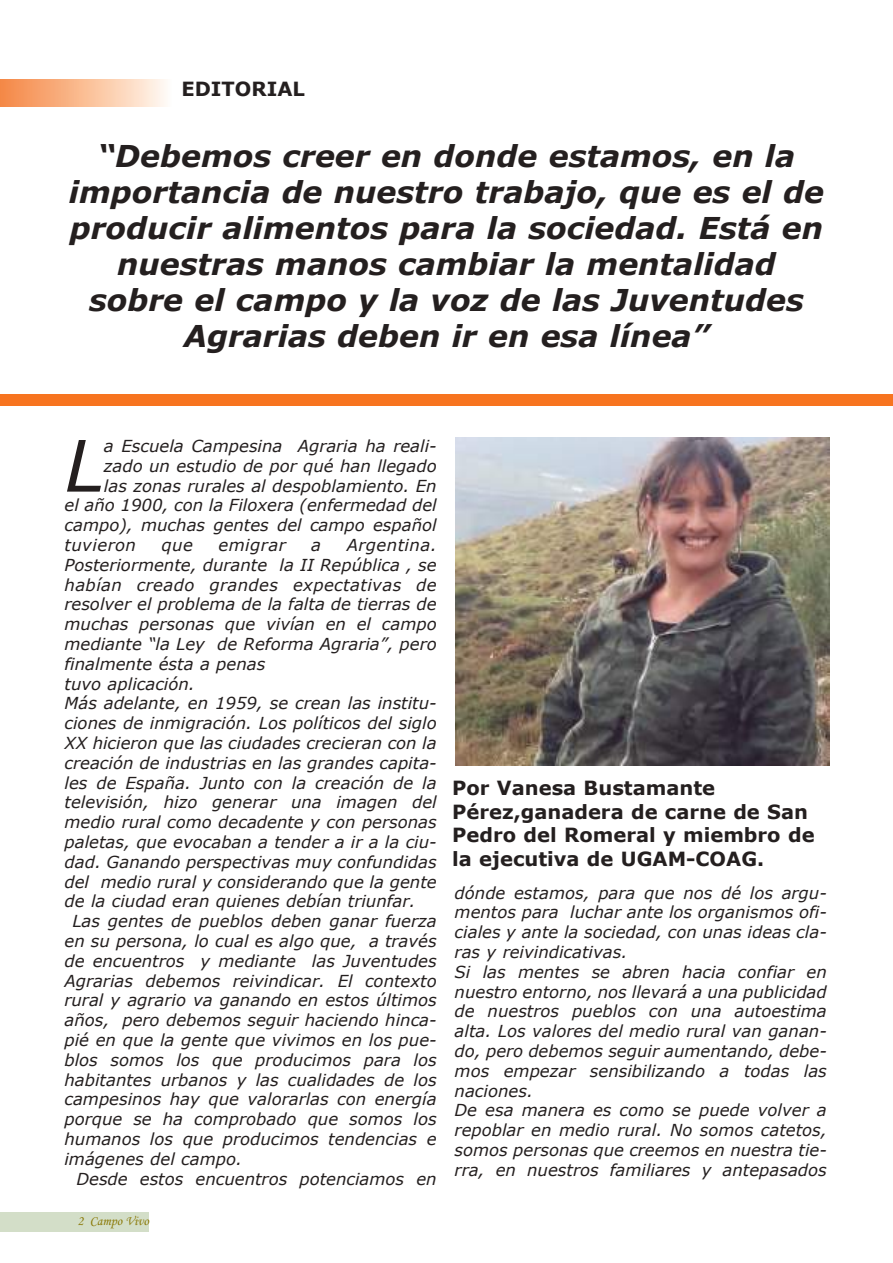
<style>
.page{position:relative;width:893px;height:1263px;background:#fff}
.page>*{position:absolute;margin:0;border:0;box-sizing:border-box;transform-origin:0 0}
.t1{font:italic 70.95px "Verdana";color:#241f1f}
.t2{font:italic 700 30px/36px "Verdana";color:#241f1f;text-align:center}
.t3{font:700 19.5px/23.4px "Verdana";color:#241f1f}
.t4{font:italic 16.5px/19.8px "Verdana";color:#241f1f}
.t5{font:italic 16.5px "Verdana";letter-spacing:.025em;color:#241f1f}
.t6{font:13.5px "Monotype Corsiva";color:#8a7907}
</style>
<div class="page">
<img style="left:0;top:79px;width:166px;height:27px">
<div style="left:0;top:1213px;width:149px;height:19px;background:#d3dec8"></div>
<img style="left:455px;top:438px;width:374px;height:327px">
<div style="left:0;top:394px;width:893px;height:12px;background:#f7741f"></div>
<p class="t3" style="left:181px;top:76px;width:125px">EDITORIAL</p>
<h2 class="t2" style="left:69px;top:137px;width:757px">“Debemos creer en donde estamos, en la importancia de nuestro trabajo, que es el de producir alimentos para la sociedad. Está en nuestras manos cambiar la mentalidad sobre el campo y la voz de las Juventudes Agrarias deben ir en esa línea”</h2>
<h1 class="t1" style="left:65px;top:420px;width:41px">L</h1>
<p class="t4" style="left:104px;top:435px;width:334px">a Escuela Campesina Agraria ha reali-</p>
<p class="t4" style="left:104px;top:455px;width:334px">zado un estudio de por qué han llegado</p>
<p class="t4" style="left:104px;top:475px;width:334px">las zonas rurales al despoblamiento. En</p>
<p class="t4" style="left:65px;top:495px;width:374px">el año 1900, con la Filoxera (enfermedad del</p>
<p class="t4" style="left:65px;top:515px;width:374px">campo), muchas gentes del campo español</p>
<p class="t5" style="left:65px;top:534px;width:73px">tuvieron</p>
<p class="t4" style="left:162px;top:534px;width:33px">que</p>
<p class="t5" style="left:219px;top:534px;width:69px">emigrar</p>
<p class="t4" style="left:311px;top:534px;width:11px">a</p>
<p class="t5" style="left:347px;top:534px;width:91px">Argentina.</p>
<p class="t4" style="left:65px;top:554px;width:374px">Posteriormente, durante la II República , se</p>
<p class="t5" style="left:65px;top:574px;width:374px">habían creado grandes expectativas de</p>
<p class="t4" style="left:65px;top:594px;width:374px">resolver el problema de la falta de tierras de</p>
<p class="t4" style="left:65px;top:614px;width:374px">muchas personas que vivían en el campo</p>
<p class="t4" style="left:65px;top:633px;width:374px">mediante “la Ley de Reforma Agraria”, pero</p>
<p class="t4" style="left:65px;top:653px;width:202px">finalmente ésta a penas</p>
<p class="t4" style="left:65px;top:673px;width:132px">tuvo aplicación.</p>
<p class="t4" style="left:65px;top:693px;width:374px">Más adelante, en 1959, se crean las institu-</p>
<p class="t4" style="left:65px;top:713px;width:374px">ciones de inmigración. Los políticos del siglo</p>
<p class="t4" style="left:65px;top:732px;width:374px">XX hicieron que las ciudades crecieran con la</p>
<p class="t4" style="left:65px;top:752px;width:374px">creación de industrias en las grandes capita-</p>
<p class="t4" style="left:65px;top:772px;width:374px">les de España. Junto con la creación de la</p>
<p class="t4" style="left:65px;top:792px;width:374px">televisión, hizo generar una imagen del</p>
<p class="t4" style="left:65px;top:812px;width:374px">medio rural como decadente y con personas</p>
<p class="t4" style="left:65px;top:831px;width:374px">paletas, que evocaban a tender a ir a la ciu-</p>
<p class="t4" style="left:65px;top:851px;width:374px">dad. Ganando perspectivas muy confundidas</p>
<p class="t4" style="left:65px;top:871px;width:374px">del medio rural y considerando que la gente</p>
<p class="t4" style="left:65px;top:891px;width:353px">de la ciudad eran quienes debían triunfar.</p>
<p class="t4" style="left:72px;top:911px;width:366px">Las gentes de pueblos deben ganar fuerza</p>
<p class="t4" style="left:65px;top:930px;width:374px">en su persona, lo cual es algo que, a través</p>
<p class="t4" style="left:65px;top:950px;width:374px">de encuentros y mediante las Juventudes</p>
<p class="t4" style="left:65px;top:970px;width:374px">Agrarias debemos reivindicar. El contexto</p>
<p class="t4" style="left:65px;top:990px;width:374px">rural y agrario va ganando en estos últimos</p>
<p class="t4" style="left:65px;top:1010px;width:374px">años, pero debemos seguir haciendo hinca-</p>
<p class="t4" style="left:64px;top:1029px;width:374px">pié en que la gente que vivimos en los pue-</p>
<p class="t4" style="left:64px;top:1049px;width:374px">blos somos los que producimos para los</p>
<p class="t4" style="left:64px;top:1069px;width:374px">habitantes urbanos y las cualidades de los</p>
<p class="t4" style="left:64px;top:1089px;width:374px">campesinos hay que valorarlas con energía</p>
<p class="t4" style="left:64px;top:1109px;width:374px">porque se ha comprobado que somos los</p>
<p class="t4" style="left:64px;top:1128px;width:374px">humanos los que producimos tendencias e</p>
<p class="t4" style="left:64px;top:1148px;width:179px">imágenes del campo.</p>
<p class="t4" style="left:77px;top:1168px;width:362px">Desde estos encuentros potenciamos en</p>
<p class="t6" style="left:77px;top:1212px;width:73px">2 Campo Vivo</p>
<p class="t3" style="left:452px;top:776px;width:364px">Por Vanesa Bustamante<br>Pérez,ganadera de carne de San<br>Pedro del Romeral y miembro de la ejecutiva de UGAM-COAG.</p>
<p class="t4" style="left:455px;top:882px;width:374px">dónde estamos, para que nos dé los argu&shy;mentos para luchar ante los organismos ofi&shy;ciales y ante la sociedad, con unas ideas cla&shy;ras y reivindicativas.<br>Si las mentes se abren hacia confiar en nuestro entorno, nos llevará a una publicidad de nuestros pueblos con una autoestima alta. Los valores del medio rural van ganan&shy;do, pero debemos seguir aumentando, debe&shy;mos empezar sensibilizando a todas las naciones.<br>De esa manera es como se puede volver a repoblar en medio rural. No somos catetos, somos personas que creemos en nuestra tie&shy;rra, en nuestros familiares y antepasados</p>
</div>
